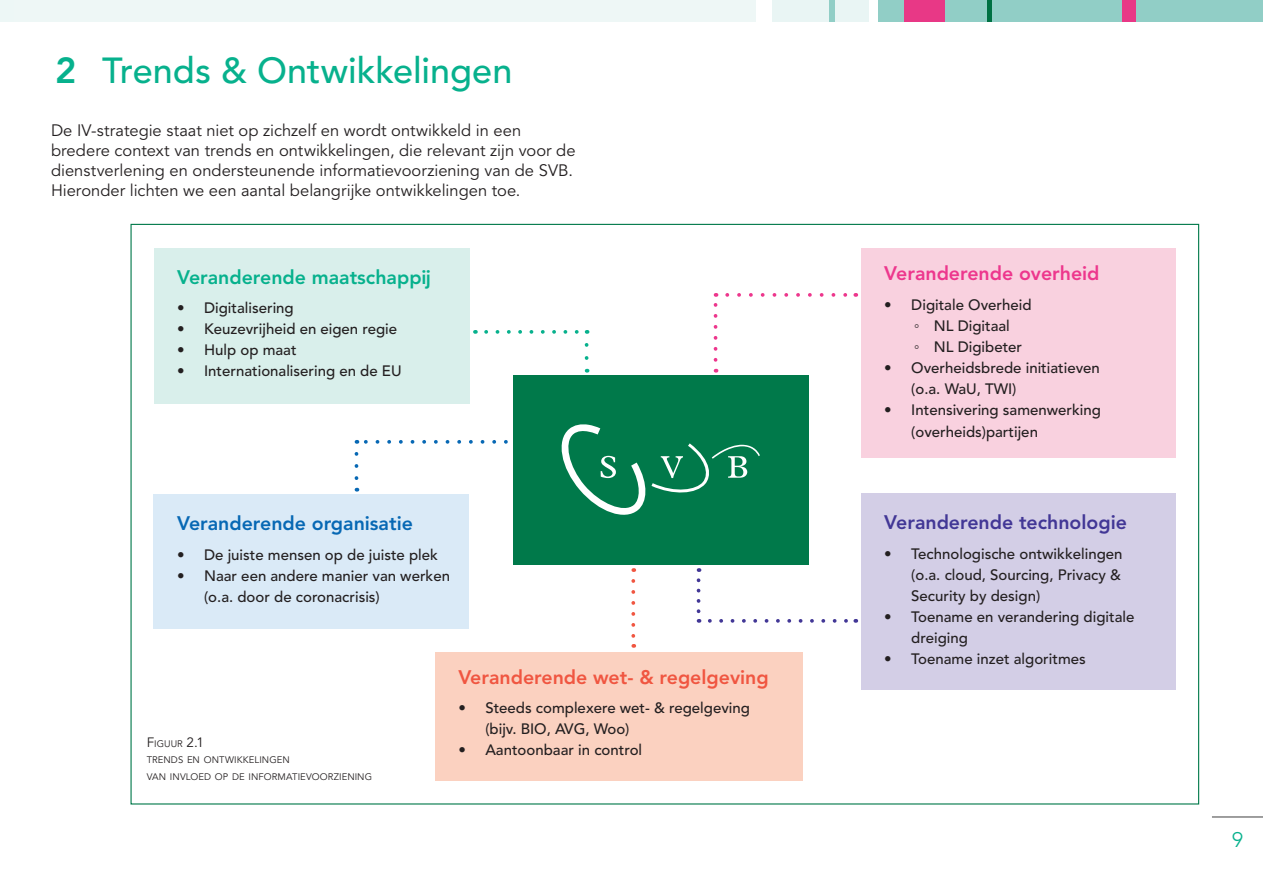
<style>
.page{position:relative;width:1263px;height:893px;background:#fff}
.page>*{position:absolute;margin:0;border:0;box-sizing:border-box;transform-origin:0 0}
.t1{font:500 36px "Avenir LT Pro";color:#07b18d}
.t2{font:300 21px "Avenir";color:#07b18d}
.t3{font:800 19.5px "Avenir LT Pro";color:#f05641}
.t4{font:800 19.5px "Avenir LT Pro";color:#07b18d}
.t5{font:800 19.5px "Avenir LT Pro";color:#0768b4}
.t6{font:800 19.5px "Avenir LT Pro";color:#423796}
.t7{font:800 19.5px "Avenir LT Pro";color:#ed378d}
.Broodtekst{font:16.5px/20.1px "Avenir LT Pro";color:#231f20}
.t8{font:500 15px/21px "Avenir LT Pro";color:#231f20}
.afb_bijschrift{font:9.45px/16.4px "Avenir LT Pro";letter-spacing:.01em;color:#231f20}
.s1{font-weight:800}
.s2{font-size:13.5px}
.s3{font-family:"Arial";font-weight:400}
</style>
<div class="page">
<hr style="left:1212px;top:817px;width:51px;height:1px;background:#3e3e3f">
<div style="left:0;top:0;width:755px;height:21px;background:#e9f5f4"></div>
<div style="left:773px;top:0;width:96px;height:21px;background:#e9f5f4"></div>
<div style="left:878px;top:0;width:385px;height:21px;background:#91cec6"></div>
<div style="left:830px;top:0;width:5px;height:21px;background:#91cec6"></div>
<div style="left:987px;top:0;width:5px;height:21px;background:#007143"></div>
<div style="left:904px;top:0;width:41px;height:21px;background:#e83886"></div>
<div style="left:1123px;top:0;width:13px;height:21px;background:#e83886"></div>
<svg style="left:727px;top:293px;width:121px;height:4px"></svg>
<svg style="left:714px;top:293px;width:3px;height:67px"></svg>
<div style="left:154px;top:249px;width:316px;height:155px;background:#d9efeb"></div>
<div style="left:154px;top:494px;width:315px;height:134px;background:#daeaf7"></div>
<div style="left:861px;top:249px;width:315px;height:209px;background:#f9d1df"></div>
<div style="left:861px;top:494px;width:315px;height:196px;background:#d3cee6"></div>
<div style="left:435px;top:652px;width:368px;height:129px;background:#fbd1c0"></div>
<svg style="left:486px;top:330px;width:93px;height:4px"></svg>
<svg style="left:585px;top:345px;width:3px;height:28px"></svg>
<svg style="left:356px;top:440px;width:152px;height:4px"></svg>
<svg style="left:355px;top:454px;width:3px;height:38px"></svg>
<svg style="left:631px;top:581px;width:4px;height:67px"></svg>
<svg style="left:697px;top:580px;width:3px;height:43px"></svg>
<svg style="left:710px;top:619px;width:146px;height:4px"></svg>
<div style="left:513px;top:375px;width:295px;height:189px;background:#00794a"></div>
<svg style="left:561px;top:424px;width:199px;height:91px"></svg>
<div style="left:0;top:0;width:14px;height:21px;background:#edf7f6"></div>
<hr style="left:0;top:21px;width:1px;height:872px;background:#07b18d">
<p class="t1" style="left:55px;top:49px;width:459px"><span class="s1">2</span> Trends &amp; Ontwikkelingen</p>
<p class="Broodtekst" style="left:51px;top:120px;width:526px">De IV-strategie staat niet op zichzelf en wordt ontwikkeld in een bredere context van trends en ontwikkelingen, die relevant zijn voor de dienstverlening en ondersteunende informatievoorziening van de SVB.<br>Hieronder lichten we een aantal belangrijke ontwikkelingen toe.</p>
<p class="t4" style="left:177px;top:266px;width:255px">Veranderende maatschappij</p>
<p class="t8" style="left:177px;top:298px;width:118px">• Digitalisering</p>
<p class="t8" style="left:177px;top:319px;width:222px">• Keuzevrijheid en eigen regie</p>
<p class="t8" style="left:177px;top:340px;width:121px">• Hulp op maat</p>
<p class="t8" style="left:177px;top:361px;width:226px">• Internationalisering en de EU</p>
<p class="t5" style="left:177px;top:512px;width:237px">Veranderende organisatie</p>
<p class="t8" style="left:177px;top:544px;width:262px">• De juiste mensen op de juiste plek</p>
<p class="t8" style="left:204px;top:565px;width:247px;text-indent:-27px">• Naar een andere manier van werken (o.a. door de coronacrisis)</p>
<p class="afb_bijschrift" style="left:147px;top:736px;width:227px"><span class="s2">F</span>IGUUR <span class="s2">2.1<br></span>TRENDS EN ONTWIKKELINGEN<br>VAN INVLOED OP DE INFORMATIEVOORZIENING</p>
<p class="t3" style="left:458px;top:665px;width:312px">Veranderende wet- &amp; regelgeving</p>
<p class="t8" style="left:485px;top:698px;width:266px;text-indent:-27px">• Steeds complexere wet- &amp; regelgeving (bijv. BIO, AVG, Woo)</p>
<p class="t8" style="left:458px;top:740px;width:185px">• Aantoonbaar in control</p>
<p class="t7" style="left:884px;top:262px;width:217px">Veranderende overheid</p>
<p class="t8" style="left:884px;top:294px;width:149px">• Digitale Overheid</p>
<p class="t8" style="left:914px;top:315px;width:97px"><span class="s3">◦</span> NL Digitaal</p>
<p class="t8" style="left:914px;top:336px;width:109px"><span class="s3">◦</span> NL Digibeter</p>
<p class="t8" style="left:911px;top:357px;width:190px;text-indent:-27px">• Overheidsbrede initiatieven (o.a. WaU, TWI)</p>
<p class="t8" style="left:911px;top:399px;width:191px;line-height:22.2px;text-indent:-27px">• Intensivering samenwerking (overheids)partijen</p>
<p class="t6" style="left:884px;top:511px;width:244px">Veranderende technologie</p>
<p class="t8" style="left:911px;top:543px;width:213px;text-align:justify;text-indent:-27px">• Technologische ontwikkelingen (o.a. cloud, Sourcing, Privacy &amp; Security by design)</p>
<p class="t8" style="left:911px;top:606px;width:225px;text-indent:-27px">• Toename en verandering digitale dreiging</p>
<p class="t8" style="left:884px;top:648px;width:203px">• Toename inzet algoritmes</p>
<h2 class="t2" style="left:1232px;top:827px;width:12px">9</h2>
</div>
